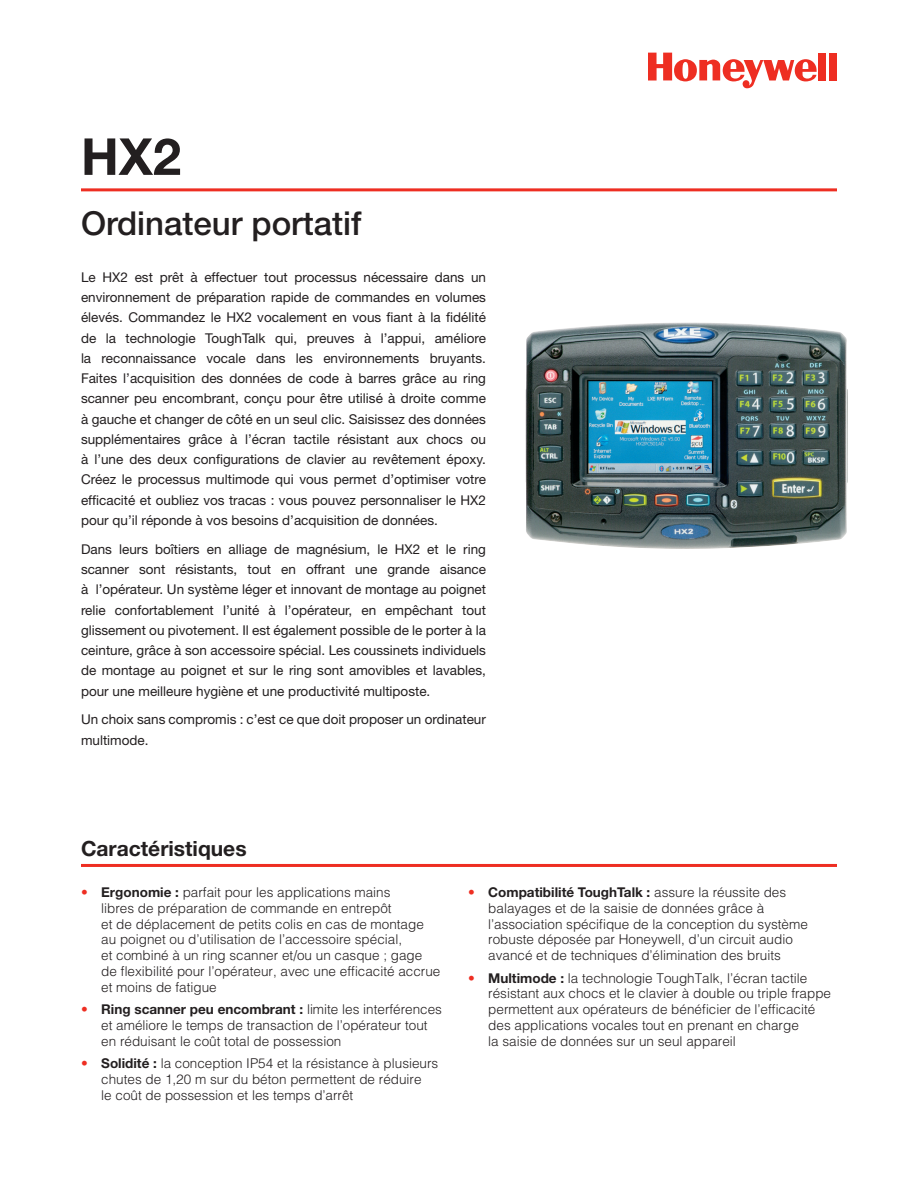
<style>
.page{position:relative;width:918px;height:1188px;background:#fff}
.page>*{position:absolute;margin:0;border:0;box-sizing:border-box;transform-origin:0 0}
.t1{font:700 51px "Helvetica Neue";color:#231f20}
.t2{font:500 33px "Helvetica Neue";color:#231f20}
.t3{font:700 21px "Helvetica Neue";color:#231f20}
.t4{font:13.5px/20.2px "Helvetica Neue";color:#231f20;text-align:justify}
.t5{font:300 13.5px/15.8px "Helvetica";color:#231f20}
.t6{font:700 13.5px "Helvetica Neue";color:#231f20}
.s1{color:#ee2e22}
.s2{font-family:"Helvetica Neue";font-weight:700}
.s3{font-family:"Helvetica";font-weight:300;color:#ee2e22}
.s4{font-family:"Helvetica";font-weight:300}
</style>
<div class="page">
<div style="left:818px;top:53px;width:8px;height:27px;background:#ee2e22"></div>
<div style="left:829px;top:53px;width:8px;height:27px;background:#ee2e22"></div>
<svg style="left:648px;top:53px;width:169px;height:35px"></svg>
<hr style="left:81px;top:188px;width:756px;height:3px;background:#ee2e22">
<hr style="left:81px;top:864px;width:756px;height:3px;background:#ee2e22">
<img style="left:526px;top:322px;width:322px;height:227px">
<h1 class="t1" style="left:81px;top:125px;width:102px">HX2</h1>
<h2 class="t2" style="left:81px;top:203px;width:282px">Ordinateur portatif</h2>
<p class="t4" style="left:81px;top:267px;width:407px">Le HX2 est prêt à effectuer tout processus nécessaire dans un environnement de préparation rapide de commandes en volumes élevés. Commandez le HX2 vocalement en vous fiant à la fidélité de la technologie ToughTalk qui, preuves à l’appui, améliore la reconnaissance vocale dans les environnements bruyants.<br>Faites l’acquisition des données de code à barres grâce au ring scanner peu encombrant, conçu pour être utilisé à droite comme à gauche et changer de côté en un seul clic. Saisissez des données supplémentaires grâce à l’écran tactile résistant aux chocs ou à l’une des deux configurations de clavier au revêtement époxy.<br>Créez le processus multimode qui vous permet d’optimiser votre efficacité et oubliez vos tracas : vous pouvez personnaliser le HX2 pour qu’il réponde à vos besoins d’acquisition de données.</p>
<p class="t4" style="left:81px;top:539px;width:407px">Dans leurs boîtiers en alliage de magnésium, le HX2 et le ring scanner sont résistants, tout en offrant une grande aisance à l’opérateur. Un système léger et innovant de montage au poignet relie confortablement l’unité à l’opérateur, en empêchant tout glissement ou pivotement. Il est également possible de le porter à la ceinture, grâce à son accessoire spécial. Les coussinets individuels de montage au poignet et sur le ring sont amovibles et lavables, pour une meilleure hygiène et une productivité multiposte.</p>
<p class="t4" style="left:81px;top:709px;width:406px">Un choix sans compromis : c’est ce que doit proposer un ordinateur multimode.</p>
<h3 class="t3" style="left:81px;top:836px;width:167px">Caractéristiques</h3>
<p class="t5" style="left:101px;top:884px;width:341px;text-indent:-20px"><span class="s1">•</span> <span class="s2">Ergonomie :</span> parfait pour les applications mains<br>libres de préparation de commande en entrepôt<br>et de déplacement de petits colis en cas de montage au poignet ou d’utilisation de l’accessoire spécial,<br>et combiné à un ring scanner et/ou un casque ; gage de flexibilité pour l’opérateur, avec une efficacité accrue et moins de fatigue</p>
<p class="t6" style="left:81px;top:1001px;width:363px"><span class="s3">•</span> Ring scanner peu encombrant : <span class="s4">limite les interférences</span></p>
<p class="t5" style="left:101px;top:1017px;width:328px">et améliore le temps de transaction de l’opérateur tout en réduisant le coût total de possession</p>
<p class="t5" style="left:101px;top:1055px;width:339px;text-indent:-20px"><span class="s1">•</span> <span class="s2">Solidité :</span> la conception IP54 et la résistance à plusieurs chutes de 1,20 m sur du béton permettent de réduire<br>le coût de possession et les temps d’arrêt</p>
<p class="t6" style="left:468px;top:884px;width:320px"><span class="s3">•</span> Compatibilité ToughTalk : <span class="s4">assure la réussite des</span></p>
<p class="t5" style="left:488px;top:900px;width:321px">balayages et de la saisie de données grâce à l’association spécifique de la conception du système robuste déposée par Honeywell, d’un circuit audio avancé et de techniques d’élimination des bruits</p>
<p class="t5" style="left:488px;top:970px;width:344px;text-indent:-20px"><span class="s1">•</span> <span class="s2">Multimode :</span> la technologie ToughTalk, l’écran tactile résistant aux chocs et le clavier à double ou triple frappe permettent aux opérateurs de bénéficier de l’efficacité des applications vocales tout en prenant en charge<br>la saisie de données sur un seul appareil</p>
</div>
